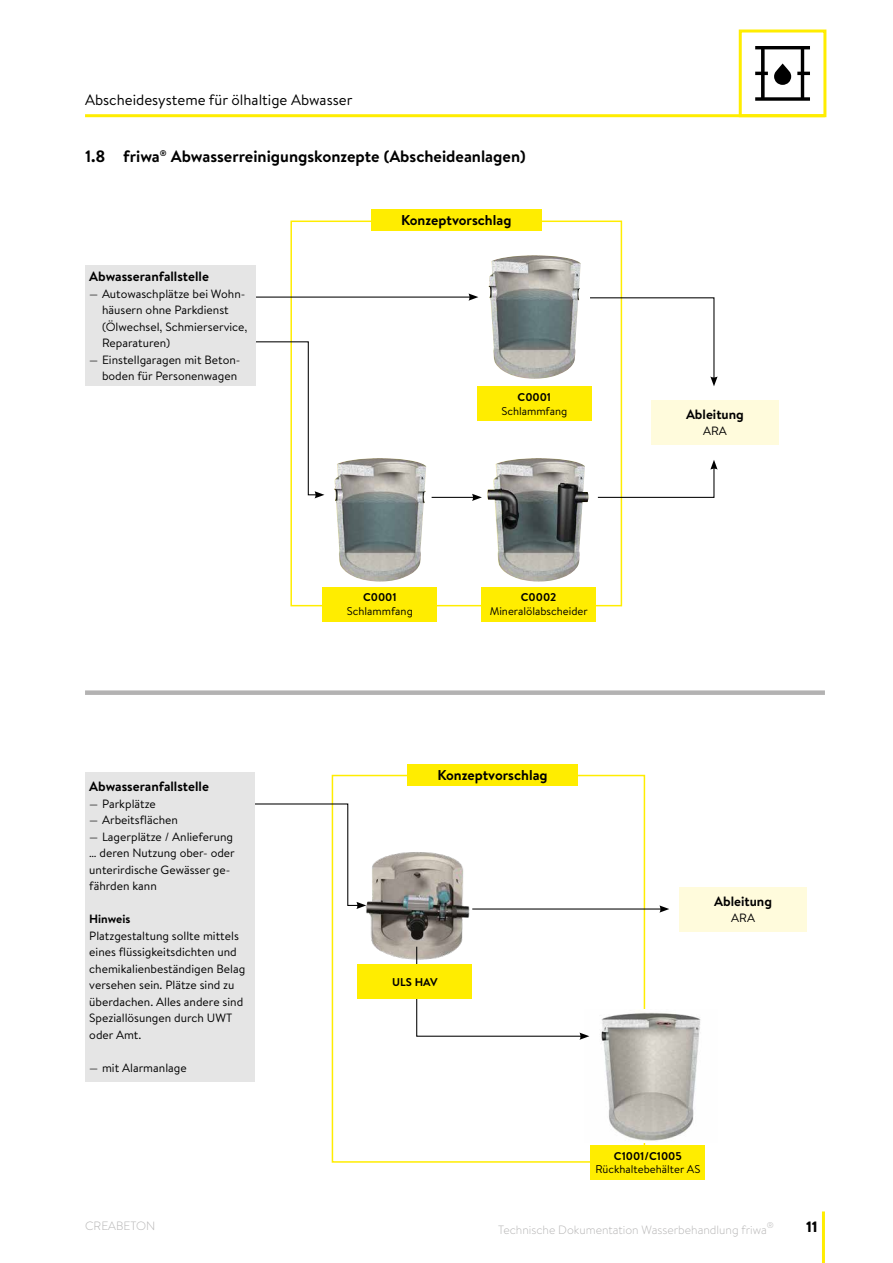
<style>
.page{position:relative;width:893px;height:1263px;background:#fff}
.page>*{position:absolute;margin:0;border:0;box-sizing:border-box;transform-origin:0 0}
.t1{font:700 16.5px "Brandon Text";color:#000}
.t2{font:15px "Brandon Text";color:#000}
.t3{font:900 15px "Brandon Text";color:#000}
.t4{font:700 14.25px "Brandon Text";color:#000}
.t5{font:700 13.5px "Brandon Text";color:#000}
.t6{font:12px/16.5px "Brandon Text";color:#000}
.t7{font:300 12px "Brandon Text";color:#b3b2b2}
.t8{font:700 12px "Brandon Text";letter-spacing:-.005em;color:#000}
.t9{font:11.25px "Brandon Text";color:#000}
.t10{font:700 11.25px "Brandon Text";color:#000}
.t11{font:300 8.25px "Brandon Text";color:#b3b2b2}
</style>
<div class="page">
<hr style="left:822px;top:1211px;width:3px;height:52px;background:#ffed00">
<hr style="left:85px;top:114px;width:740px;height:3px;background:#ffed00">
<svg style="left:755px;top:46px;width:55px;height:55px"></svg>
<div style="left:739px;top:30px;width:87px;height:87px;border:3px solid #ffed00"></div>
<div style="left:332px;top:775px;width:313px;height:388px;border:2px solid #ffed00"></div>
<div style="left:85px;top:690px;width:740px;height:5px;background:#b3b2b2"></div>
<div style="left:371px;top:209px;width:170px;height:21px;background:#ffed00"></div>
<img style="left:488px;top:255px;width:92px;height:124px">
<div style="left:477px;top:387px;width:115px;height:34px;background:#ffed00"></div>
<img style="left:334px;top:458px;width:91px;height:124px">
<div style="left:322px;top:587px;width:115px;height:34px;background:#ffed00"></div>
<img style="left:487px;top:458px;width:102px;height:124px">
<div style="left:481px;top:587px;width:115px;height:34px;background:#ffed00"></div>
<div style="left:651px;top:400px;width:128px;height:44px;background:#fffbdc"></div>
<div style="left:679px;top:887px;width:128px;height:44px;background:#fffbdc"></div>
<hr style="left:242px;top:297px;width:229px;height:1px;background:#000">
<svg style="left:468px;top:293px;width:10px;height:8px"></svg>
<hr style="left:432px;top:497px;width:42px;height:1px;background:#000">
<svg style="left:472px;top:494px;width:10px;height:7px"></svg>
<svg style="left:597px;top:460px;width:121px;height:38px"></svg>
<svg style="left:590px;top:297px;width:128px;height:89px"></svg>
<svg style="left:255px;top:341px;width:69px;height:157px"></svg>
<div style="left:407px;top:764px;width:171px;height:21px;background:#ffed00"></div>
<img style="left:589px;top:1009px;width:112px;height:133px">
<img style="left:357px;top:852px;width:130px;height:113px">
<div style="left:590px;top:1146px;width:115px;height:34px;background:#ffed00"></div>
<svg style="left:254px;top:803px;width:112px;height:106px"></svg>
<hr style="left:472px;top:908px;width:190px;height:1px;background:#000">
<svg style="left:659px;top:905px;width:10px;height:8px"></svg>
<svg style="left:416px;top:946px;width:173px;height:94px"></svg>
<div style="left:357px;top:965px;width:115px;height:34px;background:#ffed00"></div>
<div style="left:85px;top:266px;width:170px;height:120px;background:#e5e5e5"></div>
<div style="left:85px;top:772px;width:169px;height:309px;background:#e5e5e5"></div>
<p class="t2" style="left:85px;top:90px;width:269px">Abscheidesysteme für ölhaltige Abwasser</p>
<h1 class="t1" style="left:85px;top:144px;width:442px">1.8 friwa<sup>®</sup> Abwasserreinigungskonzepte (Abscheideanlagen)</h1>
<p class="t5" style="left:89px;top:267px;width:121px">Abwasseranfallstelle</p>
<p class="t6" style="left:102px;top:285px;width:147px;text-indent:-13px">— Autowaschplätze bei Wohn&shy;häusern ohne Parkdienst (Ölwechsel, Schmierservice,<br>Reparaturen)</p>
<p class="t6" style="left:89px;top:351px;width:153px;text-align:right">— Einstellgaragen mit Beton&shy;boden für Personenwagen</p>
<p class="t5" style="left:89px;top:777px;width:121px">Abwasseranfallstelle</p>
<p class="t6" style="left:89px;top:795px;width:68px">— Parkplätze</p>
<p class="t6" style="left:89px;top:811px;width:90px">— Arbeitsflächen</p>
<p class="t6" style="left:89px;top:828px;width:147px">— Lagerplätze / Anlieferung … deren Nutzung ober- oder unterirdische Gewässer ge&shy;fährden kann</p>
<p class="t8" style="left:89px;top:911px;width:43px">Hinweis</p>
<p class="t6" style="left:89px;top:927px;width:157px">Platzgestaltung sollte mittels eines flüssigkeitsdichten und chemikalienbeständigen Belag versehen sein. Plätze sind zu überdachen. Alles andere sind<br>Speziallösungen durch UWT oder Amt.</p>
<p class="t6" style="left:89px;top:1059px;width:99px">— mit Alarmanlage</p>
<p class="t4" style="left:401px;top:210px;width:112px">Konzeptvorschlag</p>
<p class="t10" style="left:518px;top:389px;width:35px">C0001</p>
<p class="t9" style="left:501px;top:403px;width:67px">Schlammfang</p>
<p class="t10" style="left:363px;top:590px;width:35px">C0001</p>
<p class="t9" style="left:347px;top:603px;width:67px">Schlammfang</p>
<p class="t10" style="left:521px;top:590px;width:37px">C0002</p>
<p class="t9" style="left:490px;top:603px;width:100px">Mineralölabscheider</p>
<p class="t4" style="left:437px;top:765px;width:112px">Konzeptvorschlag</p>
<p class="t10" style="left:392px;top:974px;width:47px">ULS HAV</p>
<p class="t5" style="left:686px;top:404px;width:59px">Ableitung</p>
<p class="t6" style="left:703px;top:422px;width:25px">ARA</p>
<p class="t5" style="left:714px;top:892px;width:59px">Ableitung</p>
<p class="t6" style="left:731px;top:910px;width:25px">ARA</p>
<p class="t10" style="left:614px;top:1148px;width:69px">C1001/C1005</p>
<p class="t9" style="left:595px;top:1162px;width:106px">Rückhaltebehälter AS</p>
<p class="t7" style="left:85px;top:1218px;width:72px">CREABETON</p>
<p class="t11" style="left:767px;top:1220px;width:9px">®</p>
<p class="t7" style="left:498px;top:1221px;width:270px">Technische Dokumentation Wasserbehandlung friwa</p>
<p class="t3" style="left:806px;top:1216px;width:13px">11</p>
</div>
